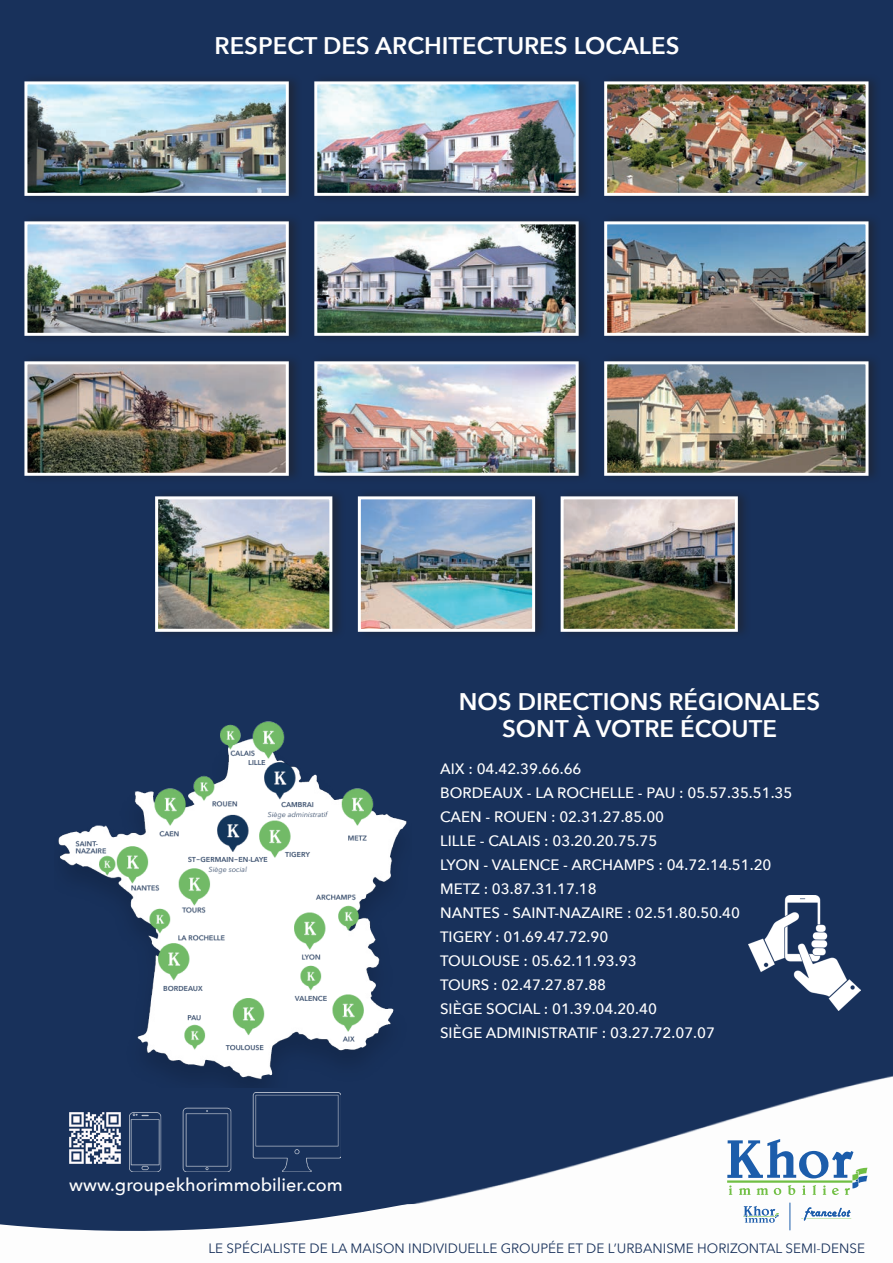
<style>
.page{position:relative;width:893px;height:1263px;background:#18315b}
.page>*{position:absolute;margin:0;border:0;box-sizing:border-box;transform-origin:0 0}
.t1{font:600 24px/27px "Avenir Next";color:#fff;text-align:center}
.t2{font:500 18px "Avenir Next";color:#fff}
.t3{font:500 15px/24px "Avenir Next";color:#fff}
.t4{font:13.5px "Avenir Next";color:#18315b}
</style>
<div class="page">
<div style="left:355px;top:488px;width:194px;height:152px;background:#231f20;opacity:.5"></div>
<img style="left:362px;top:500px;width:169px;height:128px">
<div style="left:358px;top:496px;width:177px;height:136px;border:3px solid #fff"></div>
<div style="left:152px;top:488px;width:194px;height:152px;background:#231f20;opacity:.5"></div>
<img style="left:159px;top:500px;width:169px;height:128px">
<div style="left:155px;top:496px;width:177px;height:136px;border:3px solid #fff"></div>
<div style="left:558px;top:488px;width:193px;height:152px;background:#231f20;opacity:.5"></div>
<img style="left:565px;top:500px;width:169px;height:128px">
<div style="left:561px;top:496px;width:177px;height:136px;border:3px solid #fff"></div>
<div style="left:311px;top:213px;width:281px;height:131px;background:#231f20;opacity:.5"></div>
<img style="left:318px;top:225px;width:257px;height:107px">
<div style="left:314px;top:221px;width:265px;height:115px;border:3px solid #fff"></div>
<div style="left:601px;top:213px;width:281px;height:131px;background:#231f20;opacity:.5"></div>
<img style="left:608px;top:225px;width:256px;height:107px">
<div style="left:604px;top:221px;width:264px;height:115px;border:3px solid #fff"></div>
<div style="left:311px;top:353px;width:281px;height:131px;background:#231f20;opacity:.5"></div>
<img style="left:318px;top:365px;width:257px;height:107px">
<div style="left:314px;top:361px;width:265px;height:115px;border:3px solid #fff"></div>
<div style="left:21px;top:213px;width:281px;height:131px;background:#231f20;opacity:.5"></div>
<img style="left:28px;top:225px;width:257px;height:107px">
<div style="left:24px;top:221px;width:265px;height:115px;border:3px solid #fff"></div>
<div style="left:601px;top:73px;width:281px;height:131px;background:#231f20;opacity:.5"></div>
<img style="left:608px;top:85px;width:256px;height:107px">
<div style="left:604px;top:81px;width:264px;height:115px;border:3px solid #fff"></div>
<div style="left:311px;top:73px;width:281px;height:131px;background:#231f20;opacity:.5"></div>
<img style="left:318px;top:85px;width:257px;height:107px">
<div style="left:314px;top:81px;width:265px;height:115px;border:3px solid #fff"></div>
<div style="left:21px;top:73px;width:281px;height:131px;background:#231f20;opacity:.5"></div>
<img style="left:28px;top:85px;width:257px;height:107px">
<div style="left:24px;top:81px;width:265px;height:115px;border:3px solid #fff"></div>
<div style="left:21px;top:353px;width:281px;height:131px;background:#231f20;opacity:.5"></div>
<img style="left:28px;top:365px;width:257px;height:107px">
<div style="left:24px;top:361px;width:265px;height:115px;border:3px solid #fff"></div>
<img style="left:58px;top:721px;width:349px;height:340px">
<svg style="left:0;top:1061px;width:893px;height:202px"></svg>
<svg style="left:727px;top:1139px;width:140px;height:56px"></svg>
<svg style="left:743px;top:1206px;width:36px;height:17px"></svg>
<svg style="left:801px;top:1207px;width:50px;height:13px"></svg>
<svg style="left:790px;top:1203px;width:1px;height:27px"></svg>
<div style="left:601px;top:353px;width:281px;height:131px;background:#231f20;opacity:.5"></div>
<img style="left:608px;top:365px;width:256px;height:107px">
<div style="left:604px;top:361px;width:264px;height:115px;border:3px solid #fff"></div>
<img style="left:748px;top:896px;width:112px;height:115px">
<h1 class="t1" style="left:215px;top:32px;width:467px">RESPECT DES ARCHITECTURES LOCALES</h1>
<h1 class="t1" style="left:459px;top:688px;width:363px">NOS DIRECTIONS RÉGIONALES<br>SONT À VOTRE ÉCOUTE</h1>
<p class="t2" style="left:69px;top:1174px;width:275px">www.groupekhorimmobilier.com</p>
<p class="t3" style="left:440px;top:757px;width:354px">AIX : 04.42.39.66.66<br>BORDEAUX - LA ROCHELLE - PAU : 05.57.35.51.35<br>CAEN - ROUEN : 02.31.27.85.00<br>LILLE - CALAIS : 03.20.20.75.75<br>LYON - VALENCE - ARCHAMPS : 04.72.14.51.20<br>METZ : 03.87.31.17.18<br>NANTES - SAINT-NAZAIRE : 02.51.80.50.40<br>TIGERY : 01.69.47.72.90<br>TOULOUSE : 05.62.11.93.93<br>TOURS : 02.47.27.87.88<br>SIÈGE SOCIAL : 01.39.04.20.40<br>SIÈGE ADMINISTRATIF : 03.27.72.07.07</p>
<p class="t4" style="left:208px;top:1240px;width:658px">LE SPÉCIALISTE DE LA MAISON INDIVIDUELLE GROUPÉE ET DE L’URBANISME HORIZONTAL SEMI-DENSE</p>
</div>
